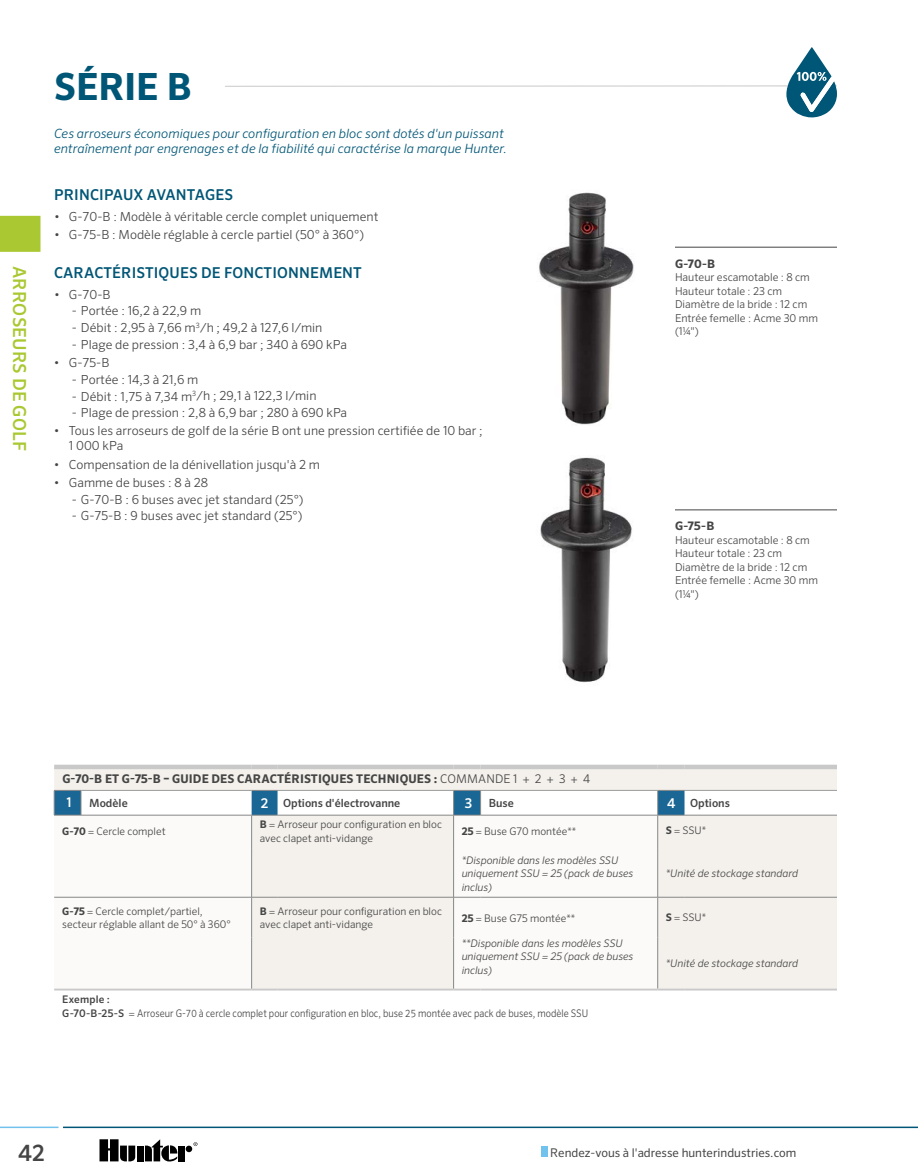
<style>
.page{position:relative;width:918px;height:1175px;background:#fff}
.page>*{position:absolute;margin:0;border:0;box-sizing:border-box;transform-origin:0 0}
.t1{font:700 37.5px "Sero Pro";letter-spacing:-.005em;color:#005676}
.t2{font:500 22.5px "Sero Pro";color:#454545}
.t3{font:500 18px "Sero Pro";letter-spacing:.01em;color:#a9c832}
.t4{font:500 15px "Sero Pro";letter-spacing:.01em;color:#005676}
.t5{font:500 13.5px "Sero Pro";color:#fff}
.t6{font:italic 300 12.75px/15px "Sero Pro";letter-spacing:.005em;color:#005676}
.t7{font:300 12.45px/15px "Sero Pro";color:#454545}
.t8{font:700 12px "Sero Pro";letter-spacing:.01em;color:#454545}
.t9{font:12px "Sero Pro";color:#454545}
.t10{font:700 11.7px "Sero Pro";color:#454545}
.t11{font:500 11.25px "Sero Pro";color:#454545}
.t12{font:300 10.8px/13.5px "Sero Pro";color:#454545}
.t13{font:300 10.5px/13.5px "Sero Pro";color:#454545}
.t14{font:italic 300 10.5px/13.5px "Sero Pro";color:#454545}
.s1{font-weight:300}
.s2{font-size:13.5px;color:#fff}
.s3{font-weight:700}
.s4{font-weight:500}
</style>
<div class="page">
<div style="left:541px;top:1146px;width:7px;height:10px;background:#71c3ed"></div>
<hr style="left:63px;top:1126px;width:855px;height:2px;background:#005676">
<hr style="left:0;top:1126px;width:58px;height:2px;background:#71c3ed">
<svg style="left:194px;top:1142px;width:3px;height:4px"></svg>
<div style="left:137px;top:1145px;width:7px;height:16px;background:#000"></div>
<div style="left:186px;top:1145px;width:6px;height:7px;background:#000;border-radius:50%"></div>
<div style="left:178px;top:1145px;width:7px;height:16px;background:#000"></div>
<svg style="left:145px;top:1139px;width:32px;height:22px"></svg>
<svg style="left:100px;top:1139px;width:35px;height:22px"></svg>
<div style="left:0;top:216px;width:40px;height:36px;background:#a9c832"></div>
<hr style="left:675px;top:509px;width:162px;height:1px;background:#454545">
<hr style="left:675px;top:247px;width:162px;height:1px;background:#454545">
<div style="left:54px;top:769px;width:783px;height:219px;background:#f4f1ec"></div>
<svg style="left:54px;top:816px;width:603px;height:172px"></svg>
<hr style="left:657px;top:815px;width:1px;height:34px;background:#868787">
<hr style="left:657px;top:849px;width:1px;height:48px;background:#868787">
<hr style="left:657px;top:897px;width:1px;height:40px;background:#868787">
<hr style="left:657px;top:937px;width:1px;height:51px;background:#868787">
<hr style="left:54px;top:988px;width:27px;height:2px;background:#c9c9ca">
<hr style="left:81px;top:988px;width:171px;height:2px;background:#c9c9ca">
<hr style="left:252px;top:988px;width:26px;height:2px;background:#c9c9ca">
<hr style="left:278px;top:988px;width:176px;height:2px;background:#c9c9ca">
<hr style="left:454px;top:988px;width:27px;height:2px;background:#c9c9ca">
<hr style="left:481px;top:988px;width:177px;height:2px;background:#c9c9ca">
<hr style="left:658px;top:988px;width:27px;height:2px;background:#c9c9ca">
<hr style="left:685px;top:988px;width:152px;height:2px;background:#c9c9ca">
<svg style="left:54px;top:897px;width:27px;height:1px"></svg>
<hr style="left:81px;top:897px;width:171px;height:1px;background:#868787">
<svg style="left:454px;top:897px;width:27px;height:1px"></svg>
<hr style="left:481px;top:897px;width:177px;height:1px;background:#868787">
<div style="left:54px;top:764px;width:27px;height:5px;background:#c9c9ca"></div>
<div style="left:81px;top:764px;width:171px;height:5px;background:#c9c9ca"></div>
<div style="left:252px;top:764px;width:26px;height:5px;background:#c9c9ca"></div>
<div style="left:278px;top:764px;width:176px;height:5px;background:#c9c9ca"></div>
<div style="left:454px;top:764px;width:27px;height:5px;background:#c9c9ca"></div>
<div style="left:481px;top:764px;width:177px;height:5px;background:#c9c9ca"></div>
<div style="left:658px;top:764px;width:27px;height:5px;background:#c9c9ca"></div>
<div style="left:685px;top:764px;width:152px;height:5px;background:#c9c9ca"></div>
<hr style="left:251px;top:815px;width:1px;height:34px;background:#868787">
<hr style="left:453px;top:815px;width:1px;height:34px;background:#868787">
<hr style="left:251px;top:849px;width:1px;height:48px;background:#868787">
<hr style="left:453px;top:849px;width:1px;height:48px;background:#868787">
<hr style="left:251px;top:897px;width:1px;height:40px;background:#868787">
<svg style="left:252px;top:897px;width:26px;height:1px"></svg>
<hr style="left:278px;top:897px;width:176px;height:1px;background:#868787">
<hr style="left:453px;top:897px;width:1px;height:40px;background:#868787">
<svg style="left:658px;top:897px;width:27px;height:1px"></svg>
<hr style="left:685px;top:897px;width:152px;height:1px;background:#868787">
<hr style="left:251px;top:937px;width:1px;height:51px;background:#868787">
<hr style="left:453px;top:937px;width:1px;height:51px;background:#868787">
<svg style="left:54px;top:790px;width:783px;height:26px"></svg>
<hr style="left:81px;top:790px;width:171px;height:1px;background:#9b9b9c">
<hr style="left:278px;top:790px;width:175px;height:1px;background:#9b9b9c">
<hr style="left:481px;top:790px;width:177px;height:1px;background:#9b9b9c">
<hr style="left:685px;top:790px;width:152px;height:1px;background:#9b9b9c">
<img style="left:539px;top:192px;width:95px;height:233px">
<img style="left:540px;top:457px;width:92px;height:226px">
<svg style="left:225px;top:47px;width:612px;height:70px"></svg>
<h1 class="t1" style="left:54px;top:64px;width:139px">SÉRIE B</h1>
<h3 class="t3" style="left:30px;top:266px;width:186px;rotate:90deg">ARROSEURS DE GOLF</h3>
<p class="t6" style="left:54px;top:126px;width:454px">Ces arroseurs économiques pour configuration en bloc sont dotés d'un puissant entraînement par engrenages et de la fiabilité qui caractérise la marque Hunter.</p>
<p class="t4" style="left:54px;top:186px;width:181px">PRINCIPAUX AVANTAGES</p>
<p class="t7" style="left:54px;top:209px;width:326px">• G-70-B : Modèle à véritable cercle complet uniquement</p>
<p class="t7" style="left:54px;top:227px;width:311px">• G-75-B : Modèle réglable à cercle partiel (50° à 360°)</p>
<p class="t4" style="left:54px;top:264px;width:309px">CARACTÉRISTIQUES DE FONCTIONNEMENT</p>
<p class="t7" style="left:54px;top:286px;width:58px">• G-70-B</p>
<p class="t7" style="left:72px;top:303px;width:131px">- Portée : 16,2 à 22,9 m</p>
<p class="t7" style="left:72px;top:320px;width:252px">- Débit : 2,95 à 7,66 m<sup>3</sup>/h ; 49,2 à 127,6 l/min</p>
<p class="t7" style="left:72px;top:337px;width:277px">- Plage de pression : 3,4 à 6,9 bar ; 340 à 690 kPa</p>
<p class="t7" style="left:54px;top:355px;width:57px">• G-75-B</p>
<p class="t7" style="left:72px;top:372px;width:128px">- Portée : 14,3 à 21,6 m</p>
<p class="t7" style="left:72px;top:388px;width:246px">- Débit : 1,75 à 7,34 m<sup>3</sup>/h ; 29,1 à 122,3 l/min</p>
<p class="t7" style="left:72px;top:405px;width:277px">- Plage de pression : 2,8 à 6,9 bar ; 280 à 690 kPa</p>
<p class="t7" style="left:69px;top:423px;width:415px;text-indent:-15px">• Tous les arroseurs de golf de la série B ont une pression certifiée de 10 bar ;<br>1 000 kPa</p>
<p class="t7" style="left:54px;top:457px;width:268px">• Compensation de la dénivellation jusqu'à 2 m</p>
<p class="t7" style="left:54px;top:475px;width:156px">• Gamme de buses : 8 à 28</p>
<p class="t7" style="left:72px;top:492px;width:233px">- G-70-B : 6 buses avec jet standard (25°)</p>
<p class="t7" style="left:72px;top:508px;width:232px">- G-75-B : 9 buses avec jet standard (25°)</p>
<p class="t10" style="left:675px;top:256px;width:42px">G-70-B</p>
<p class="t12" style="left:675px;top:270px;width:145px">Hauteur escamotable : 8 cm<br>Hauteur totale : 23 cm<br>Diamètre de la bride : 12 cm<br>Entrée femelle : Acme 30 mm (1¼")</p>
<p class="t10" style="left:675px;top:519px;width:41px">G-75-B</p>
<p class="t12" style="left:675px;top:533px;width:145px">Hauteur escamotable : 8 cm<br>Hauteur totale : 23 cm<br>Diamètre de la bride : 12 cm<br>Entrée femelle : Acme 30 mm (1¼")</p>
<p class="t8" style="left:62px;top:771px;width:529px">G-70-B ET G-75-B – GUIDE DES CARACTÉRISTIQUES TECHNIQUES : <span class="s1">COMMANDE 1 + 2 + 3 + 4</span></p>
<p class="t5" style="left:66px;top:794px;width:7px">1</p>
<p class="t11" style="left:89px;top:796px;width:40px">Modèle</p>
<p class="t11" style="left:261px;top:796px;width:141px"><span class="s2">2</span> Options d'électrovanne</p>
<p class="t11" style="left:465px;top:796px;width:51px"><span class="s2">3</span> Buse</p>
<p class="t11" style="left:667px;top:796px;width:64px"><span class="s2">4</span> Options</p>
<p class="t13" style="left:62px;top:824px;width:105px"><span class="s3">G-70</span> = Cercle complet</p>
<p class="t13" style="left:260px;top:817px;width:184px"><span class="s3">B</span> = Arroseur pour configuration en bloc avec clapet anti-vidange</p>
<p class="t13" style="left:462px;top:824px;width:116px"><span class="s3">25</span> = Buse G70 montée**</p>
<p class="t13" style="left:666px;top:823px;width:42px"><span class="s3">S</span> = SSU*</p>
<p class="t14" style="left:462px;top:853px;width:173px">*Disponible dans les modèles SSU uniquement SSU = 25 (pack de buses inclus)</p>
<p class="t14" style="left:666px;top:866px;width:134px">*Unité de stockage standard</p>
<p class="t13" style="left:62px;top:904px;width:170px"><span class="s3">G-75</span> = Cercle complet/partiel, secteur réglable allant de 50° à 360°</p>
<p class="t13" style="left:260px;top:904px;width:184px"><span class="s3">B</span> = Arroseur pour configuration en bloc avec clapet anti-vidange</p>
<p class="t13" style="left:462px;top:911px;width:115px"><span class="s3">25</span> = Buse G75 montée**</p>
<p class="t13" style="left:666px;top:910px;width:42px"><span class="s3">S</span> = SSU*</p>
<p class="t14" style="left:462px;top:936px;width:173px">**Disponible dans les modèles SSU uniquement SSU = 25 (pack de buses inclus)</p>
<p class="t14" style="left:666px;top:956px;width:134px">*Unité de stockage standard</p>
<p class="t13" style="left:62px;top:992px;width:527px"><span class="s4">Exemple :<br>G-70-B-25-S</span> = Arroseur G-70 à cercle complet pour configuration en bloc, buse 25 montée avec pack de buses, modèle SSU</p>
<h2 class="t2" style="left:18px;top:1139px;width:28px">42</h2>
<p class="t9" style="left:550px;top:1145px;width:248px">Rendez-vous à l'adresse hunterindustries.com</p>
</div>
